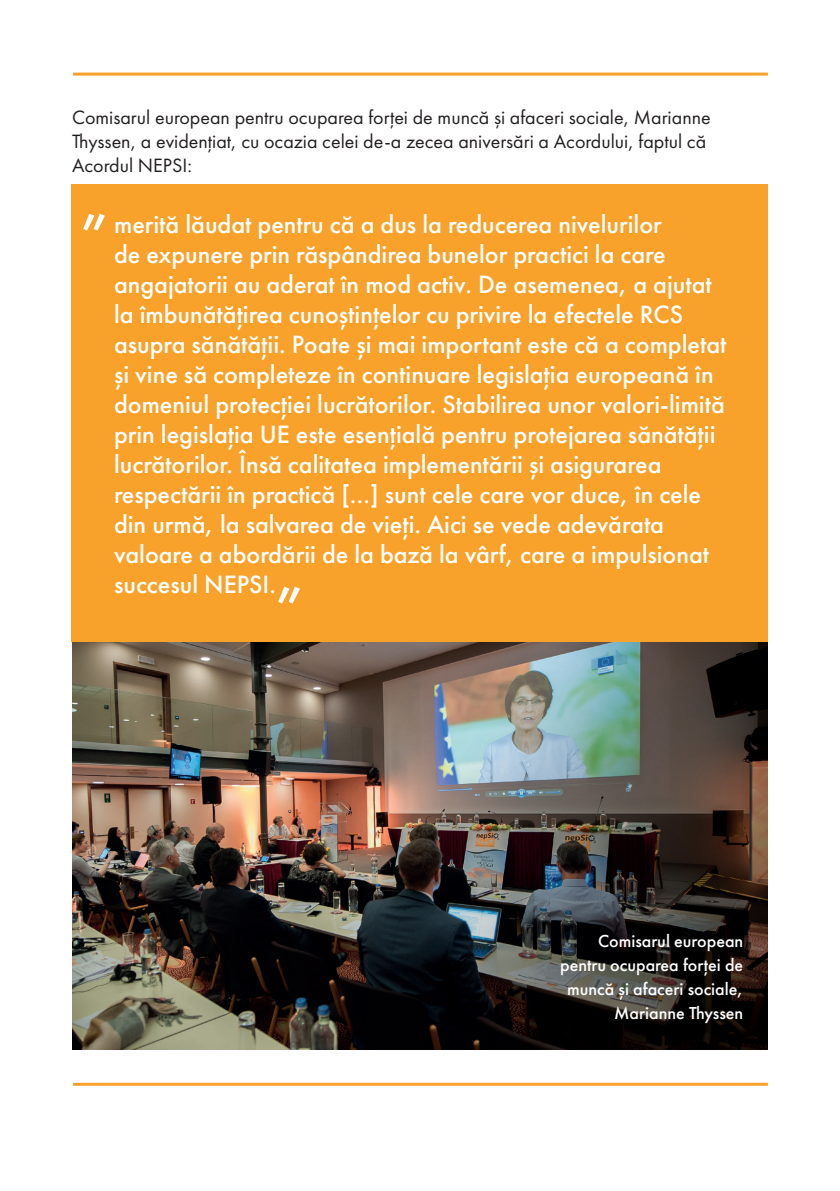
<style>
.page{position:relative;width:840px;height:1191px;background:#fff}
.page>*{position:absolute;margin:0;border:0;box-sizing:border-box;transform-origin:0 0}
.t1{font:500 60px "Futura PT";color:#fff}
.t2{font:500 26px/30px "Futura PT";color:#fff}
.t3{font:20px/24px "Futura PT Book";color:#231f20}
.t4{font:500 18px/24px "Futura PT";color:#fff;text-align:right}
</style>
<div class="page">
<hr style="left:73px;top:73px;width:694px;height:3px;background:#f9a22b">
<hr style="left:73px;top:1082px;width:694px;height:3px;background:#f9a22b">
<img style="left:72px;top:641px;width:695px;height:409px">
<div style="left:71px;top:184px;width:696px;height:457px;background:#f9a22b"></div>
<p class="t3" style="left:72px;top:105px;width:639px">Comisarul european pentru ocuparea forței de muncă și afaceri sociale, Marianne<br>Thyssen, a evidențiat, cu ocazia celei de-a zecea aniversări a Acordului, faptul că<br>Acordul NEPSI:</p>
<h1 class="t1" style="left:80px;top:165px;width:32px">„</h1>
<p class="t2" style="left:114px;top:209px;width:613px">merită lăudat pentru că a dus la reducerea nivelurilor<br>de expunere prin răspândirea bunelor practici la care angajatorii au aderat în mod activ. De asemenea, a ajutat la îmbunătățirea cunoștințelor cu privire la efectele RCS asupra sănătății. Poate și mai important este că a completat și vine să completeze în continuare legislația europeană în domeniul protecției lucrătorilor. Stabilirea unor valori-limită prin legislația UE este esențială pentru protejarea sănătății lucrătorilor. Însă calitatea implementării și asigurarea respectării în practică […] sunt cele care vor duce, în cele din urmă, la salvarea de vieți. Aici se vede adevărata valoare a abordării de la bază la vârf, care a impulsionat succesul NEPSI.</p>
<h1 class="t1" style="left:275px;top:572px;width:29px">”</h1>
<p class="t4" style="left:560px;top:928px;width:184px">Comisarul european pentru ocuparea forței de muncă și afaceri sociale,<br>Marianne Thyssen</p>
</div>
